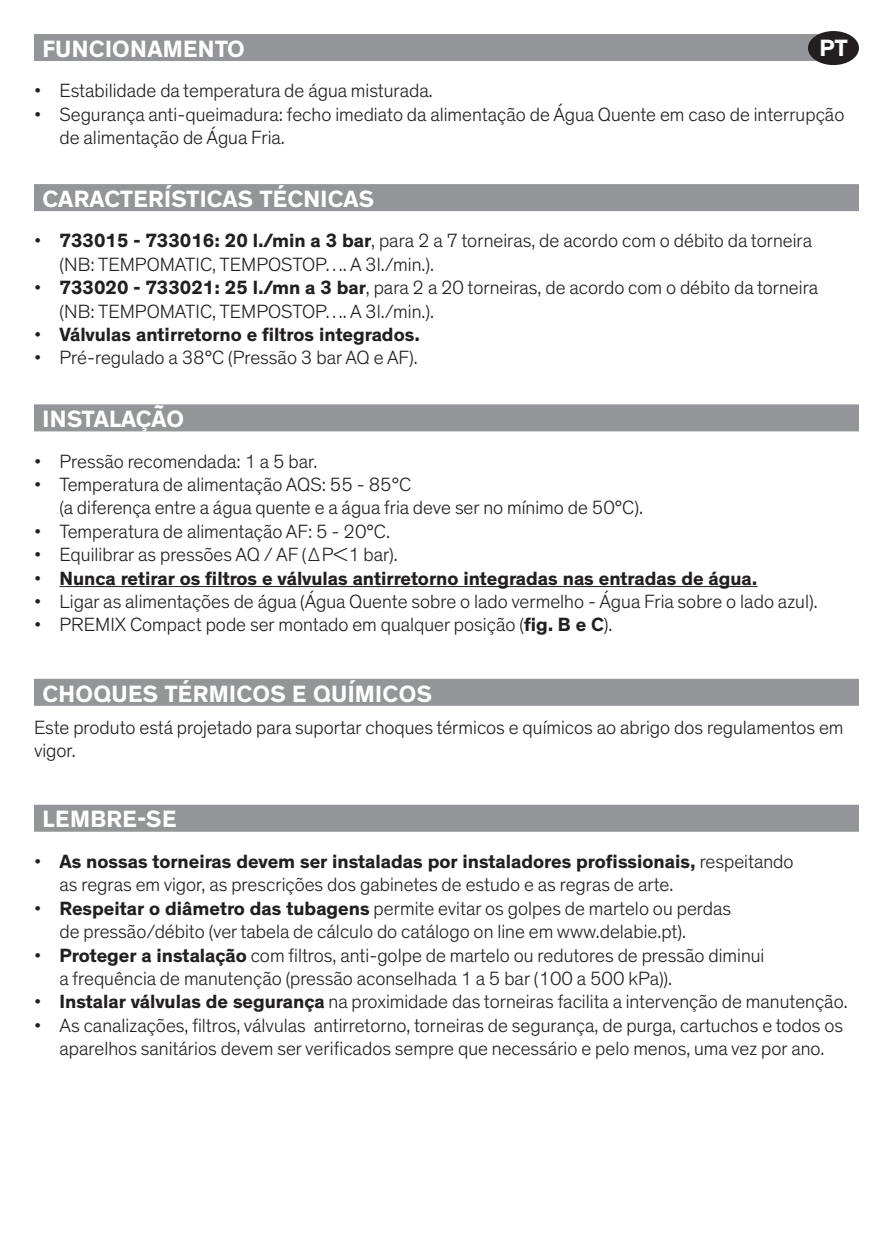
<style>
.page{position:relative;width:893px;height:1259px;background:#fff}
.page>*{position:absolute;margin:0;border:0;box-sizing:border-box;transform-origin:0 0}
.t1{font:700 24px "Theinhardt";letter-spacing:.015em;color:#fff}
.t2{font:700 24px "Theinhardt";letter-spacing:-.005em;color:#fff}
.t3{font:300 19.5px/23.4px "Theinhardt";color:#231f20}
.t4{font:700 19.5px "Theinhardt";color:#231f20}
.s1{font-weight:700}
.s2{font-weight:300}
</style>
<div class="page">
<div style="left:34px;top:34px;width:808px;height:27px;background:#939598"></div>
<div style="left:34px;top:184px;width:825px;height:27px;background:#939598"></div>
<div style="left:34px;top:404px;width:825px;height:27px;background:#939598"></div>
<hr style="left:60px;top:586px;width:697px;height:1px;background:#231f20">
<div style="left:808px;top:31px;width:51px;height:34px;background:#231f20;border-radius:50%"></div>
<div style="left:34px;top:679px;width:825px;height:27px;background:#939598"></div>
<div style="left:34px;top:804px;width:825px;height:27px;background:#939598"></div>
<p class="t1" style="left:819px;top:33px;width:30px">PT</p>
<p class="t1" style="left:43px;top:34px;width:203px">FUNCIONAMENTO</p>
<p class="t3" style="left:34px;top:79px;width:400px">• Estabilidade da temperatura de água misturada.</p>
<p class="t3" style="left:60px;top:103px;width:786px;text-indent:-26px">• Segurança anti-queimadura: fecho imediato da alimentação de Água Quente em caso de interrupção de alimentação de Água Fria.</p>
<p class="t1" style="left:43px;top:184px;width:333px">CARACTERÍSTICAS TÉCNICAS</p>
<p class="t3" style="left:60px;top:229px;width:754px;text-indent:-26px">• <span class="s1">733015 - 733016: 20 l./min a 3 bar</span>, para 2 a 7 torneiras, de acordo com o débito da torneira (NB: TEMPOMATIC, TEMPOSTOP…. A 3l./min.).</p>
<p class="t3" style="left:60px;top:276px;width:760px;text-indent:-26px">• <span class="s1">733020 - 733021: 25 l./mn a 3 bar</span>, para 2 a 20 torneiras, de acordo com o débito da torneira (NB: TEMPOMATIC, TEMPOSTOP…. A 3l./min.).</p>
<p class="t4" style="left:34px;top:322px;width:387px"><span class="s2">•</span> Válvulas antirretorno e filtros integrados.</p>
<p class="t3" style="left:34px;top:346px;width:385px">• Pré-regulado a 38°C (Pressão 3 bar AQ e AF).</p>
<p class="t2" style="left:43px;top:404px;width:143px">INSTALAÇÃO</p>
<p class="t3" style="left:34px;top:449px;width:285px">• Pressão recomendada: 1 a 5 bar.</p>
<p class="t3" style="left:60px;top:473px;width:585px;text-indent:-26px">• Temperatura de alimentação AQS: 55 - 85°C<br>(a diferença entre a água quente e a água fria deve ser no mínimo de 50°C).</p>
<p class="t3" style="left:34px;top:520px;width:357px">• Temperatura de alimentação AF: 5 - 20°C.</p>
<p class="t3" style="left:34px;top:543px;width:365px">• Equilibrar as pressões AQ / AF (ΔP&lt;1 bar).</p>
<p class="t4" style="left:34px;top:566px;width:725px"><span class="s2">•</span> Nunca retirar os filtros e válvulas antirretorno integradas nas entradas de água.</p>
<p class="t3" style="left:34px;top:590px;width:785px">• Ligar as alimentações de água (Água Quente sobre o lado vermelho - Água Fria sobre o lado azul).</p>
<p class="t3" style="left:34px;top:613px;width:580px">• PREMIX Compact pode ser montado em qualquer posição (<span class="s1">fig. B e C</span>).</p>
<p class="t1" style="left:43px;top:678px;width:391px">CHOQUES TÉRMICOS E QUÍMICOS</p>
<p class="t3" style="left:34px;top:715px;width:811px">Este produto está projetado para suportar choques térmicos e químicos ao abrigo dos regulamentos em vigor.</p>
<p class="t1" style="left:43px;top:804px;width:135px">LEMBRE-SE</p>
<p class="t3" style="left:60px;top:850px;width:736px;text-indent:-26px">• <span class="s1">As nossas torneiras devem ser instaladas por instaladores profissionais,</span> respeitando as regras em vigor, as prescrições dos gabinetes de estudo e as regras de arte.</p>
<p class="t3" style="left:60px;top:896px;width:673px;text-indent:-26px">• <span class="s1">Respeitar o diâmetro das tubagens</span> permite evitar os golpes de martelo ou perdas de pressão/débito (ver tabela de cálculo do catálogo on line em www.delabie.pt).</p>
<p class="t3" style="left:60px;top:943px;width:706px;text-indent:-26px">• <span class="s1">Proteger a instalação</span> com filtros, anti-golpe de martelo ou redutores de pressão diminui a frequência de manutenção (pressão aconselhada 1 a 5 bar (100 a 500 kPa)).</p>
<p class="t3" style="left:34px;top:990px;width:815px">• <span class="s1">Instalar válvulas de segurança</span> na proximidade das torneiras facilita a intervenção de manutenção.</p>
<p class="t3" style="left:34px;top:1013px;width:811px;text-align:center">• As canalizações, filtros, válvulas antirretorno, torneiras de segurança, de purga, cartuchos e todos os aparelhos sanitários devem ser verificados sempre que necessário e pelo menos, uma vez por ano.</p>
</div>
